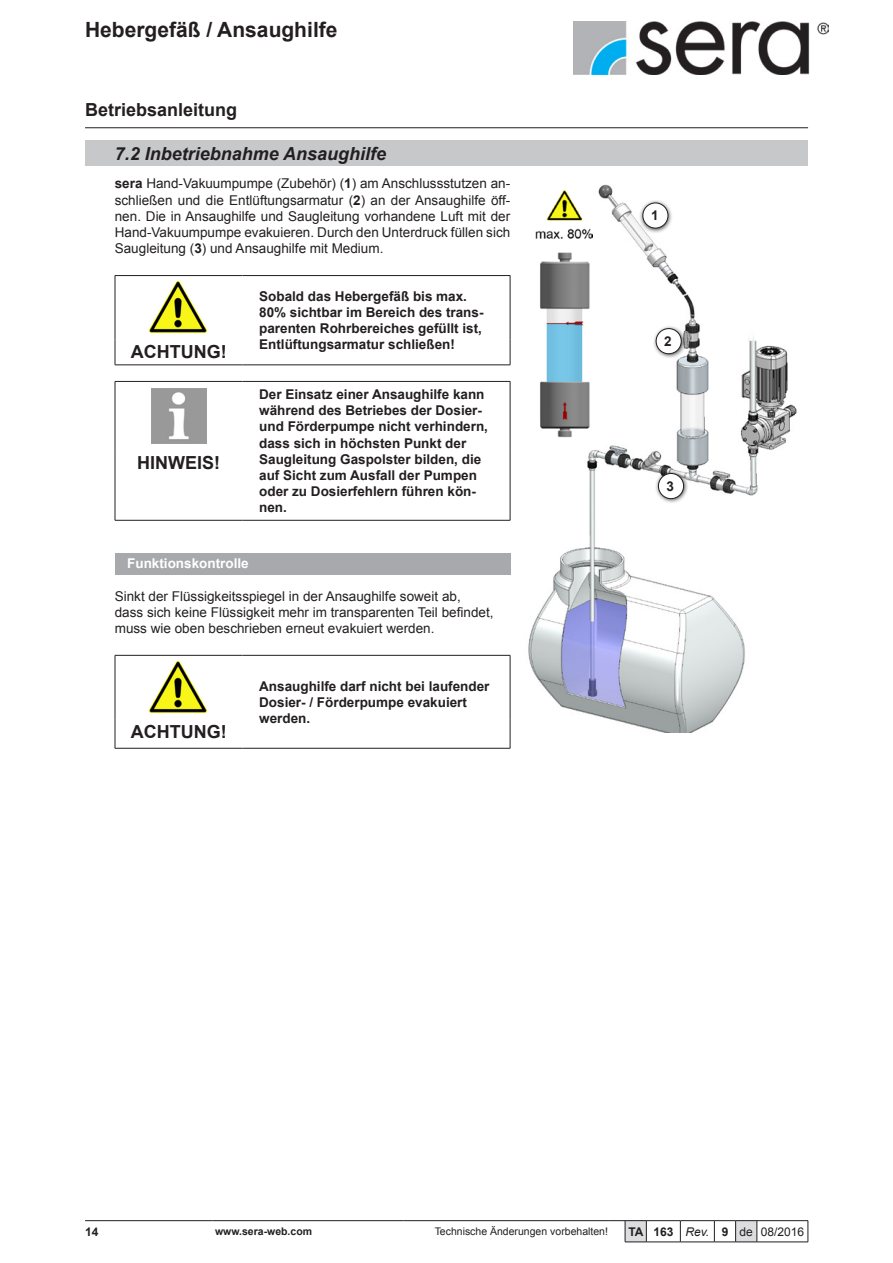
<style>
.page{position:relative;width:893px;height:1263px;background:#fff}
.page>*{position:absolute;margin:0;border:0;box-sizing:border-box;transform-origin:0 0}
.t1{font:700 21px "Arial";color:#231f20}
.t2{font:700 18px "Arial";color:#231f20}
.t3{font:italic 700 18px "Arial";color:#231f20}
.t4{font:13.5px/16.2px "Arial";color:#231f20;text-align:justify}
.t5{font:700 13.5px/16.2px "Arial";color:#231f20}
.t6{font:700 13.5px "Arial";color:#fff}
.t7{font:12px "Arial";color:#231f20}
.t8{font:700 12px "Arial";color:#231f20}
.t9{font:10.5px "Arial";color:#231f20}
.t10{font:700 10.5px "Arial";color:#231f20}
.s1{font-weight:700}
.s2{font-style:italic}
</style>
<div class="page">
<hr style="left:85px;top:1220px;width:128px;height:1px;background:#231f20">
<hr style="left:213px;top:1220px;width:190px;height:1px;background:#231f20">
<hr style="left:403px;top:1220px;width:205px;height:1px;background:#231f20">
<hr style="left:646px;top:1220px;width:34px;height:1px;background:#231f20">
<hr style="left:680px;top:1220px;width:34px;height:1px;background:#231f20">
<svg style="left:680px;top:1221px;width:1px;height:21px"></svg>
<hr style="left:757px;top:1220px;width:51px;height:1px;background:#231f20">
<svg style="left:808px;top:1221px;width:1px;height:21px"></svg>
<hr style="left:646px;top:1242px;width:34px;height:1px;background:#231f20">
<hr style="left:680px;top:1242px;width:34px;height:1px;background:#231f20">
<svg style="left:714px;top:1220px;width:44px;height:23px"></svg>
<hr style="left:757px;top:1242px;width:51px;height:1px;background:#231f20">
<svg style="left:608px;top:1220px;width:39px;height:23px"></svg>
<img style="left:573px;top:21px;width:255px;height:54px">
<hr style="left:85px;top:127px;width:723px;height:1px;background:#231f20">
<div style="left:85px;top:140px;width:723px;height:26px;background:#c7c8ca"></div>
<hr style="left:115px;top:275px;width:128px;height:1px;background:#231f20">
<hr style="left:115px;top:276px;width:1px;height:63px;background:#231f20">
<hr style="left:243px;top:275px;width:267px;height:1px;background:#231f20">
<hr style="left:510px;top:276px;width:1px;height:63px;background:#231f20">
<svg style="left:115px;top:339px;width:1px;height:26px"></svg>
<svg style="left:510px;top:339px;width:1px;height:26px"></svg>
<hr style="left:115px;top:365px;width:128px;height:1px;background:#231f20">
<hr style="left:243px;top:365px;width:267px;height:1px;background:#231f20">
<img style="left:149px;top:282px;width:58px;height:51px">
<hr style="left:115px;top:381px;width:128px;height:1px;background:#231f20">
<hr style="left:115px;top:382px;width:1px;height:68px;background:#231f20">
<hr style="left:243px;top:381px;width:267px;height:1px;background:#231f20">
<hr style="left:510px;top:382px;width:1px;height:68px;background:#231f20">
<hr style="left:115px;top:450px;width:1px;height:70px;background:#231f20">
<hr style="left:510px;top:450px;width:1px;height:70px;background:#231f20">
<hr style="left:115px;top:520px;width:128px;height:1px;background:#231f20">
<hr style="left:243px;top:520px;width:267px;height:1px;background:#231f20">
<img style="left:151px;top:388px;width:55px;height:55px">
<div style="left:115px;top:553px;width:395px;height:21px;background:#a8a9ad"></div>
<hr style="left:115px;top:655px;width:128px;height:1px;background:#231f20">
<hr style="left:115px;top:655px;width:1px;height:64px;background:#231f20">
<hr style="left:243px;top:655px;width:267px;height:1px;background:#231f20">
<hr style="left:510px;top:655px;width:1px;height:64px;background:#231f20">
<svg style="left:115px;top:719px;width:1px;height:29px"></svg>
<svg style="left:510px;top:719px;width:1px;height:29px"></svg>
<hr style="left:115px;top:748px;width:128px;height:1px;background:#231f20">
<hr style="left:243px;top:748px;width:267px;height:1px;background:#231f20">
<img style="left:149px;top:662px;width:58px;height:51px">
<img style="left:528px;top:184px;width:269px;height:549px">
<div style="left:639px;top:199px;width:34px;height:35px;background:#231f20;opacity:.88"></div>
<div style="left:643px;top:203px;width:25px;height:25px;background:#fff;border-radius:50%"></div>
<div style="left:643px;top:203px;width:25px;height:25px;border:1px solid #231f20;border-radius:50%"></div>
<div style="left:653px;top:325px;width:34px;height:34px;background:#231f20;opacity:.88"></div>
<div style="left:656px;top:329px;width:25px;height:25px;background:#fff;border-radius:50%"></div>
<div style="left:656px;top:328px;width:25px;height:26px;border:1px solid #231f20;border-radius:50%"></div>
<div style="left:655px;top:470px;width:34px;height:34px;background:#231f20;opacity:.88"></div>
<div style="left:658px;top:473px;width:26px;height:26px;background:#fff;border-radius:50%"></div>
<div style="left:658px;top:473px;width:26px;height:26px;border:1px solid #231f20;border-radius:50%"></div>
<img style="left:536px;top:187px;width:56px;height:251px">
<h1 class="t1" style="left:85px;top:15px;width:254px">Hebergefäß / Ansaughilfe</h1>
<h2 class="t2" style="left:85px;top:98px;width:154px">Betriebsanleitung</h2>
<h2 class="t3" style="left:115px;top:141px;width:273px">7.2 Inbetriebnahme Ansaughilfe</h2>
<p class="t4" style="left:115px;top:176px;width:397px"><span class="s1">sera</span> Hand-Vakuumpumpe (Zubehör) (<span class="s1">1</span>) am Anschlussstutzen an&shy;schließen und die Entlüftungsarmatur (<span class="s1">2</span>) an der Ansaughilfe öff&shy;nen. Die in Ansaughilfe und Saugleitung vorhandene Luft mit der Hand-Vakuumpumpe evakuieren. Durch den Unterdruck füllen sich Saugleitung (<span class="s1">3</span>) und Ansaughilfe mit Medium.</p>
<p class="t5" style="left:259px;top:288px;width:226px">Sobald das Hebergefäß bis max.<br>80% sichtbar im Bereich des trans&shy;parenten Rohrbereiches gefüllt ist, Entlüftungsarmatur schließen!</p>
<h2 class="t2" style="left:131px;top:340px;width:97px">ACHTUNG!</h2>
<h2 class="t2" style="left:137px;top:451px;width:84px">HINWEIS!</h2>
<p class="t5" style="left:259px;top:387px;width:230px">Der Einsatz einer Ansaughilfe kann während des Betriebes der Dosier&shy;und Förderpumpe nicht verhindern, dass sich in höchsten Punkt der<br>Saugleitung Gaspolster bilden, die auf Sicht zum Ausfall der Pumpen oder zu Dosierfehlern führen kön&shy;nen.</p>
<p class="t6" style="left:127px;top:555px;width:123px">Funktionskontrolle</p>
<p class="t4" style="left:115px;top:588px;width:380px;text-align:left">Sinkt der Flüssigkeitsspiegel in der Ansaughilfe soweit ab,<br>dass sich keine Flüssigkeit mehr im transparenten Teil befindet, muss wie oben beschrieben erneut evakuiert werden.</p>
<h2 class="t2" style="left:131px;top:720px;width:97px">ACHTUNG!</h2>
<p class="t5" style="left:259px;top:678px;width:232px">Ansaughilfe darf nicht bei laufender<br>Dosier- / Förderpumpe evakuiert werden.</p>
<p class="t5" style="left:651px;top:208px;width:9px">1</p>
<p class="t5" style="left:664px;top:333px;width:9px">2</p>
<p class="t5" style="left:667px;top:478px;width:9px">3</p>
<p class="t8" style="left:85px;top:1223px;width:15px">14</p>
<p class="t9" style="left:435px;top:1224px;width:175px">Technische Änderungen vorbehalten!</p>
<p class="t7" style="left:628px;top:1223px;width:177px"><span class="s1">TA 163</span> <span class="s2">Rev.</span> <span class="s1">9</span> de 08/2016</p>
<p class="t10" style="left:215px;top:1224px;width:99px">www.sera-web.com</p>
</div>
